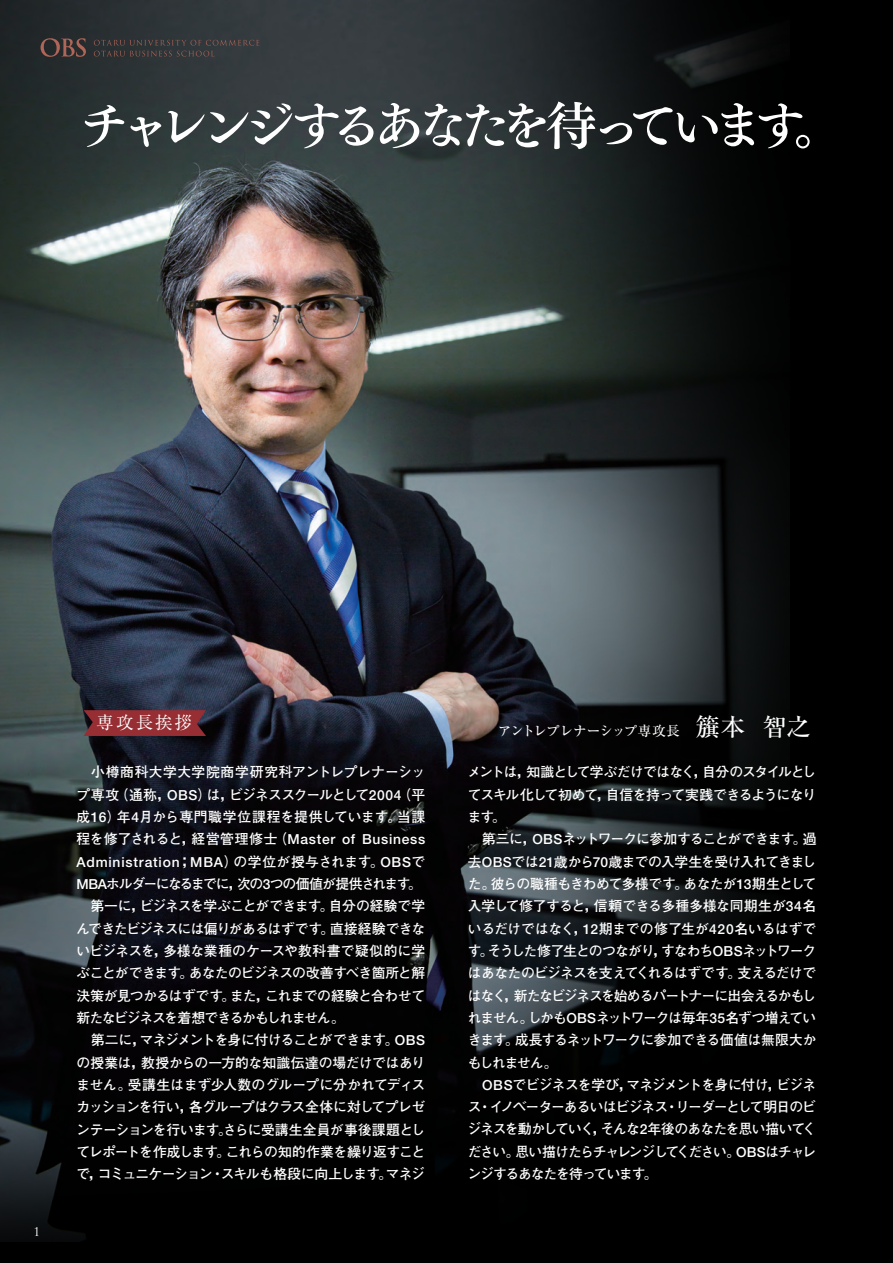
<style>
.page{position:relative;width:893px;height:1263px;background:#000}
.page>*{position:absolute;margin:0;border:0;box-sizing:border-box;transform-origin:0 0}
.ノーマル{font:51px "Tsuku Min Pro B";letter-spacing:-.16em;color:#fff}
.t1{font:17.55px "Ryumin Pr 5";letter-spacing:.12em;color:#fff}
.ノーマル-2{font:700 13.8px/22.4px "Futo Go B101";letter-spacing:-.065em;color:#fff;text-align:justify}
.ノーマル-3{font:500 13.8px "Ryumin Pr 5";letter-spacing:-.055em;color:#fff}
.t2{font:11.7px "Trajan Pro";color:#fff}
.s1{font-size:24.45px}
</style>
<div class="page">
<img style="left:0;top:0;width:780px;height:1241px">
<svg style="left:84px;top:710px;width:122px;height:26px;background:#8c2d32"></svg>
<svg style="left:94px;top:40px;width:165px;height:17px;background:#3b3a3b"></svg>
<svg style="left:41px;top:38px;width:45px;height:19px"></svg>
<p class="ノーマル" style="left:79px;top:86px;width:767px">チャレンジするあなたを待っています。</p>
<p class="t2" style="left:33px;top:1224px;width:8px">1</p>
<p class="t1" style="left:96px;top:709px;width:98px">専攻長挨拶</p>
<p class="ノーマル-2" style="left:77px;top:761px;width:350px">　小樽商科大学大学院商学研究科アントレプレナーシップ専攻（通称，OBS）は，ビジネススクールとして2004（平成16）年4月から専門職学位課程を提供しています。当課程を修了されると，経営管理修士（Master of Business Administration；MBA）の学位が授与されます。OBSでMBAホルダーになるまでに，次の3つの価値が提供されます。</p>
<p class="ノーマル-2" style="left:77px;top:895px;width:350px">　第一に，ビジネスを学ぶことができます。自分の経験で学んできたビジネスには偏りがあるはずです。直接経験できないビジネスを，多様な業種のケースや教科書で疑似的に学ぶことができます。あなたのビジネスの改善すべき箇所と解決策が見つかるはずです。また，これまでの経験と合わせて新たなビジネスを着想できるかもしれません。</p>
<p class="ノーマル-2" style="left:77px;top:1029px;width:350px">　第二に，マネジメントを身に付けることができます。OBSの授業は，教授からの一方的な知識伝達の場だけではありません。受講生はまず少人数のグループに分かれてディスカッションを行い，各グループはクラス全体に対してプレゼンテーションを行います｡さらに受講生全員が事後課題としてレポートを作成します。これらの知的作業を繰り返すことで，コミュニケーション・スキルも格段に向上します。マネジ</p>
<p class="ノーマル-3" style="left:498px;top:720px;width:314px">アントレプレナーシップ専攻長 <span class="s1">籏本 智之</span></p>
<p class="ノーマル-2" style="left:468px;top:761px;width:350px">メントは，知識として学ぶだけではなく，自分のスタイルとしてスキル化して初めて，自信を持って実践できるようになります。</p>
<p class="ノーマル-2" style="left:468px;top:828px;width:350px">　第三に，OBSネットワークに参加することができます。過去OBSでは21歳から70歳までの入学生を受け入れてきました。彼らの職種もきわめて多様です。あなたが13期生として入学して修了すると，信頼できる多種多様な同期生が34名いるだけではなく，12期までの修了生が420名いるはずです。そうした修了生とのつながり，すなわちOBSネットワークはあなたのビジネスを支えてくれるはずです。支えるだけではなく，新たなビジネスを始めるパートナーに出会えるかもしれません。しかもOBSネットワークは毎年35名ずつ増えていきます。成長するネットワークに参加できる価値は無限大かもしれません。</p>
<p class="ノーマル-2" style="left:468px;top:1073px;width:350px">　OBSでビジネスを学び，マネジメントを身に付け，ビジネス・イノベーターあるいはビジネス・リーダーとして明日のビジネスを動かしていく，そんな2年後のあなたを思い描いてください。思い描けたらチャレンジしてください。OBSはチャレンジするあなたを待っています。</p>
</div>
